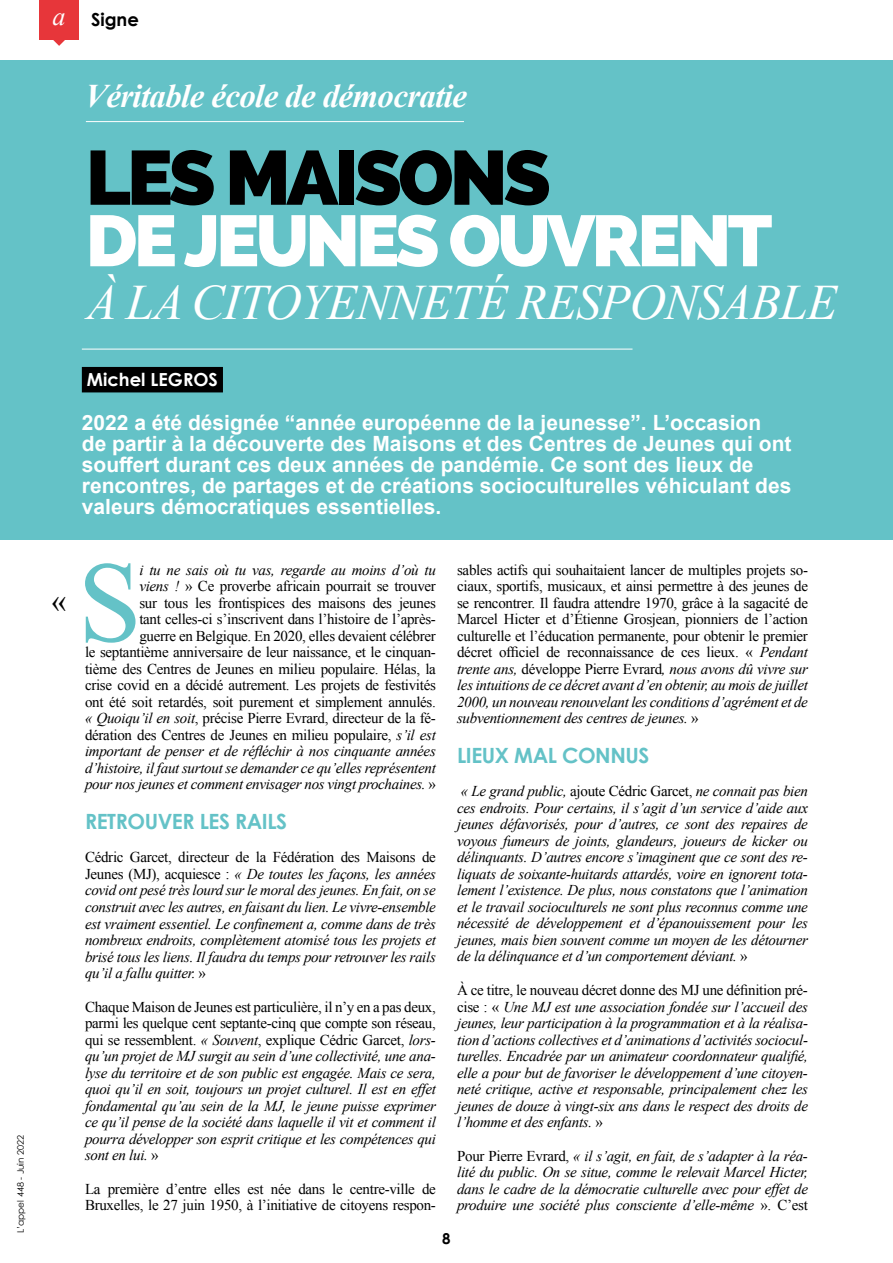
<style>
.page{position:relative;width:893px;height:1263px;background:#fff}
.page>*{position:absolute;margin:0;border:0;box-sizing:border-box;transform-origin:0 0}
.t1{font:114.75px "Times New Roman";color:#64c2c7}
.t2{font:800 76.5px "Raleway";letter-spacing:-.05em;color:#000}
.t3{font:800 72px "Raleway";letter-spacing:-.05em;color:#fff}
.t4{font:italic 49.5px "Times New Roman";letter-spacing:-.015em;color:#fff}
.t5{font:italic 700 33px "Times New Roman";letter-spacing:-.02em;color:#fff}
.t6{font:30px "Times New Roman";color:#000}
.t7{font:700 21px/21px "Arial";color:#fff}
.t8{font:700 21px "Century Gothic";letter-spacing:-.02em;color:#64c2c7}
.t9{font:700 18px "Century Gothic";color:#fff}
.t10{font:700 18px "Century Gothic";color:#000}
.t11{font:italic 15px/16.5px "Times New Roman";letter-spacing:-.02em;color:#000;text-align:justify}
.t12{font:15px/16.5px "Times New Roman";letter-spacing:-.02em;color:#000;text-align:right}
.t13{font:700 15px "Century Gothic";color:#000}
.t14{font:9px "Century Gothic";color:#000}
.s1{font-family:"Times New Roman";font-weight:400;font-style:italic;font-size:26.1px;color:#fff}
.s2{font-style:italic}
.s3{font-style:normal}
</style>
<div class="page">
<div style="left:0;top:60px;width:893px;height:479px;background:#64c2c7"></div>
<hr style="left:892px;top:481px;width:1px;height:59px;background:#000">
<div style="left:39px;top:0;width:40px;height:39px;background:#e7363a"></div>
<svg style="left:53px;top:39px;width:13px;height:7px"></svg>
<hr style="left:86px;top:121px;width:378px;height:1px;background:#fff">
<hr style="left:82px;top:349px;width:550px;height:1px;background:#fff">
<div style="left:82px;top:367px;width:141px;height:25px;background:#000"></div>
<p class="t14" style="left:15px;top:1233px;width:100px;rotate:-90deg">L’appel 448 - Juin 2022</p>
<p class="t10" style="left:53px;top:8px;width:88px"><span class="s1">a</span> Signe</p>
<h3 class="t5" style="left:85px;top:78px;width:384px">Véritable école de démocratie</h3>
<h2 class="t2" style="left:86px;top:133px;width:466px">LES MAISONS</h2>
<h3 class="t3" style="left:86px;top:199px;width:688px">DE JEUNES OUVRENT</h3>
<h3 class="t4" style="left:87px;top:275px;width:752px">À LA CITOYENNETÉ RESPONSABLE</h3>
<p class="t9" style="left:87px;top:368px;width:133px">Michel LEGROS</p>
<p class="t7" style="left:82px;top:412px;width:711px">2022 a été désignée “année européenne de la jeunesse”. L’occasion<br>de partir à la découverte des Maisons et des Centres de Jeunes qui ont souffert durant ces deux années de pandémie. Ce sont des lieux de rencontres, de partages et de créations socioculturelles véhiculant des valeurs démocratiques essentielles.</p>
<h3 class="t6" style="left:52px;top:585px;width:16px">«</h3>
<h1 class="t1" style="left:78px;top:539px;width:65px">S</h1>
<p class="t12" style="left:85px;top:562px;width:352px"><span class="s2">i tu ne sais où tu vas, regarde au moins d’où tu<br>viens !</span> » Ce proverbe africain pourrait se trouver<br>sur tous les frontispices des maisons des jeunes<br>tant celles-ci s’inscrivent dans l’histoire de l’après-<br>guerre en Belgique. En 2020, elles devaient célébrer<br>le septantième anniversaire de leur naissance, et le cinquan&shy;tième des Centres de Jeunes en milieu populaire. Hélas, la crise covid en a décidé autrement. Les projets de festivités ont été soit retardés, soit purement et simplement annulés. <span class="s2">« Quoiqu’il en soit</span>, précise Pierre Evrard, directeur de la fé&shy;dération des Centres de Jeunes en milieu populaire, <span class="s2">s’il est important de penser et de réfléchir à nos cinquante années d’histoire, il faut surtout se demander ce qu’elles représentent pour nos jeunes et comment envisager nos vingt prochaines.</span> »</p>
<h3 class="t8" style="left:85px;top:808px;width:204px">RETROUVER LES RAILS</h3>
<p class="t11" style="left:85px;top:849px;width:352px"><span class="s3">Cédric Garcet, directeur de la Fédération des Maisons de Jeunes (MJ), acquiesce :</span> « De toutes les façons, les années covid ont pesé très lourd sur le moral des jeunes. En fait, on se construit avec les autres, en faisant du lien. Le vivre-ensemble est vraiment essentiel. Le confinement a, comme dans de très nombreux endroits, complètement atomisé tous les projets et brisé tous les liens. Il faudra du temps pour retrouver les rails qu’il a fallu quitter. <span class="s3">»</span></p>
<p class="t11" style="left:85px;top:998px;width:352px"><span class="s3">Chaque Maison de Jeunes est particulière, il n’y en a pas deux, parmi les quelque cent septante-cinq que compte son réseau, qui se ressemblent.</span> « Souvent<span class="s3">, explique Cédric Garcet,</span> lors&shy;qu’un projet de MJ surgit au sein d’une collectivité, une ana&shy;lyse du territoire et de son public est engagée. Mais ce sera, quoi qu’il en soit, toujours un projet culturel. Il est en effet fondamental qu’au sein de la MJ, le jeune puisse exprimer ce qu’il pense de la société dans laquelle il vit et comment il pourra développer son esprit critique et les compétences qui sont en lui. <span class="s3">»</span></p>
<p class="t12" style="left:85px;top:1180px;width:352px;text-align:left">La première d’entre elles est née dans le centre-ville de<br>Bruxelles, le 27 juin 1950, à l’initiative de citoyens respon-</p>
<p class="t12" style="left:457px;top:562px;width:352px;text-align:justify">sables actifs qui souhaitaient lancer de multiples projets so&shy;ciaux, sportifs, musicaux, et ainsi permettre à des jeunes de se rencontrer. Il faudra attendre 1970, grâce à la sagacité de Marcel Hicter et d’Étienne Grosjean, pionniers de l’action culturelle et l’éducation permanente, pour obtenir le premier décret officiel de reconnaissance de ces lieux. « <span class="s2">Pendant trente ans,</span> développe Pierre Evrard<span class="s2">, nous avons dû vivre sur les intuitions de ce décret avant d’en obtenir, au mois de juillet 2000, un nouveau renouvelant les conditions d’agrément et de subventionnement des centres de jeunes.</span> »</p>
<h3 class="t8" style="left:457px;top:742px;width:194px">LIEUX MAL CONNUS</h3>
<p class="t11" style="left:457px;top:783px;width:352px">« Le grand public, <span class="s3">ajoute Cédric Garcet,</span> ne connait pas bien ces endroits. Pour certains, il s’agit d’un service d’aide aux jeunes défavorisés, pour d’autres, ce sont des repaires de voyous fumeurs de joints, glandeurs, joueurs de kicker ou délinquants. D’autres encore s’imaginent que ce sont des re&shy;liquats de soixante-huitards attardés, voire en ignorent tota&shy;lement l’existence. De plus, nous constatons que l’animation et le travail socioculturels ne sont plus reconnus comme une nécessité de développement et d’épanouissement pour les jeunes, mais bien souvent comme un moyen de les détourner de la délinquance et d’un comportement déviant. <span class="s3">»</span></p>
<p class="t11" style="left:457px;top:982px;width:352px"><span class="s3">À ce titre, le nouveau décret donne des MJ une définition pré&shy;cise : «</span> Une MJ est une association fondée sur l’accueil des jeunes, leur participation à la programmation et à la réalisa&shy;tion d’actions collectives et d’animations d’activités sociocul&shy;turelles. Encadrée par un animateur coordonnateur qualifié, elle a pour but de favoriser le développement d’une citoyen&shy;neté critique, active et responsable, principalement chez les jeunes de douze à vingt-six ans dans le respect des droits de l’homme et des enfants. <span class="s3">»</span></p>
<p class="t11" style="left:457px;top:1147px;width:352px"><span class="s3">Pour Pierre Evrard,</span> « il s’agit, en fait, de s’adapter à la réa&shy;lité du public. On se situe, comme le relevait Marcel Hicter, dans le cadre de la démocratie culturelle avec pour effet de produire une société plus consciente d’elle-même <span class="s3">». C’est</span></p>
<p class="t13" style="left:442px;top:1229px;width:10px">8</p>
</div>
